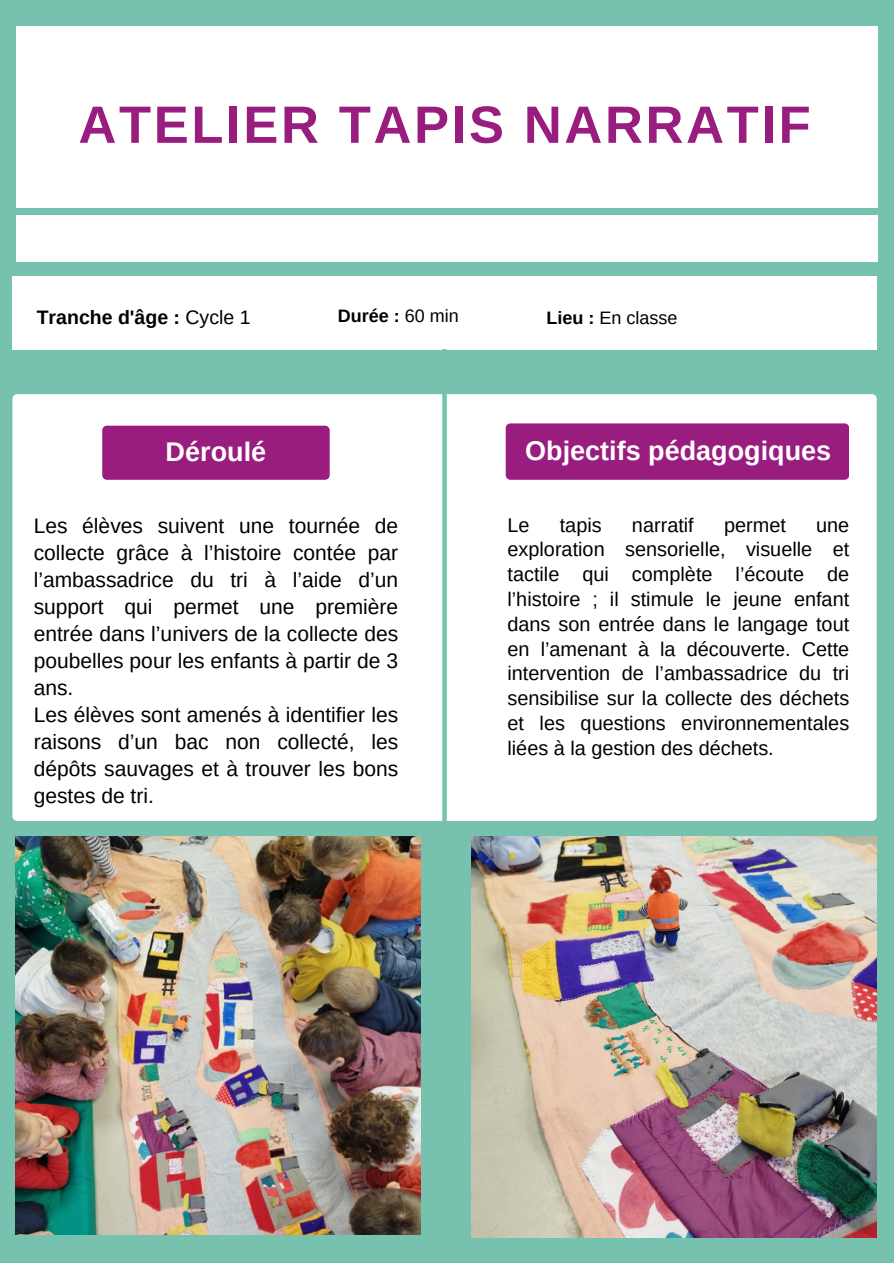
<style>
.page{position:relative;width:894px;height:1264px;background:#fff}
.page>*{position:absolute;margin:0;border:0;box-sizing:border-box;transform-origin:0 0}
.t1{font:700 52.5px "Arimo";letter-spacing:.05em;color:#991d7e}
.t2{font:700 27px "Arimo";color:#fff}
.t3{font:21px/27px "Arimo";color:#000}
.t4{font:19.8px/24.8px "Arimo";color:#000;text-align:justify}
.t5{font:700 19.5px "Arimo";color:#000}
.t6{font:18px "Arimo";color:#000}
.t7{font:700 18px "Arimo";color:#000}
.s1{font-weight:400}
.s2{font-weight:700}
</style>
<div class="page">
<div style="left:0;top:0;width:893px;height:1262px;background:#76c2af"></div>
<div style="left:16px;top:26px;width:861px;height:235px;background:#fff"></div>
<div style="left:0;top:209px;width:893px;height:6px;background:#76c2af"></div>
<div style="left:12px;top:276px;width:864px;height:73px;background:#fff"></div>
<div style="left:12px;top:394px;width:864px;height:427px;background:#fff"></div>
<div style="left:471px;top:414px;width:357px;height:385px;background:#fff"></div>
<img style="left:16px;top:836px;width:404px;height:397px">
<img style="left:471px;top:836px;width:405px;height:401px">
<div style="left:102px;top:425px;width:227px;height:55px;background:#991d7e"></div>
<div style="left:505px;top:423px;width:343px;height:57px;background:#991d7e"></div>
<svg style="left:442px;top:349px;width:4px;height:472px"></svg>
<p class="t1" style="left:78px;top:95px;width:733px">ATELIER TAPIS NARRATIF</p>
<p class="t5" style="left:37px;top:306px;width:215px">Tranche d'âge : <span class="s1">Cycle 1</span></p>
<h2 class="t2" style="left:166px;top:437px;width:102px">Déroulé</h2>
<p class="t7" style="left:337px;top:306px;width:123px">Durée : <span class="s1">60 min</span></p>
<p class="t6" style="left:546px;top:308px;width:132px"><span class="s2">Lieu :</span> En classe</p>
<p class="t2" style="left:525px;top:435px;width:307px">Objectifs pédagogiques</p>
<h2 class="t3" style="left:34px;top:512px;width:366px">Les élèves suivent une tournée de collecte grâce à l’histoire contée par l’ambassadrice du tri à l’aide d’un support qui permet une première entrée dans l’univers de la collecte des poubelles pour les enfants à partir de 3 ans.<br>Les élèves sont amenés à identifier les raisons d’un bac non collecté, les dépôts sauvages et à trouver les bons gestes de tri.</h2>
<h3 class="t4" style="left:507px;top:512px;width:24px">Le</h3>
<h3 class="t4" style="left:559px;top:512px;width:43px">tapis</h3>
<h3 class="t4" style="left:631px;top:512px;width:63px">narratif</h3>
<h3 class="t4" style="left:723px;top:512px;width:63px">permet</h3>
<h3 class="t4" style="left:507px;top:512px;width:343px;text-indent:308px">une exploration sensorielle, visuelle et tactile qui complète l’écoute de l’histoire ; il stimule le jeune enfant dans son entrée dans le langage tout en l’amenant à la découverte. Cette intervention de l’ambassadrice du tri sensibilise sur la collecte des déchets et les questions environnementales liées à la gestion des déchets.</h3>
</div>
